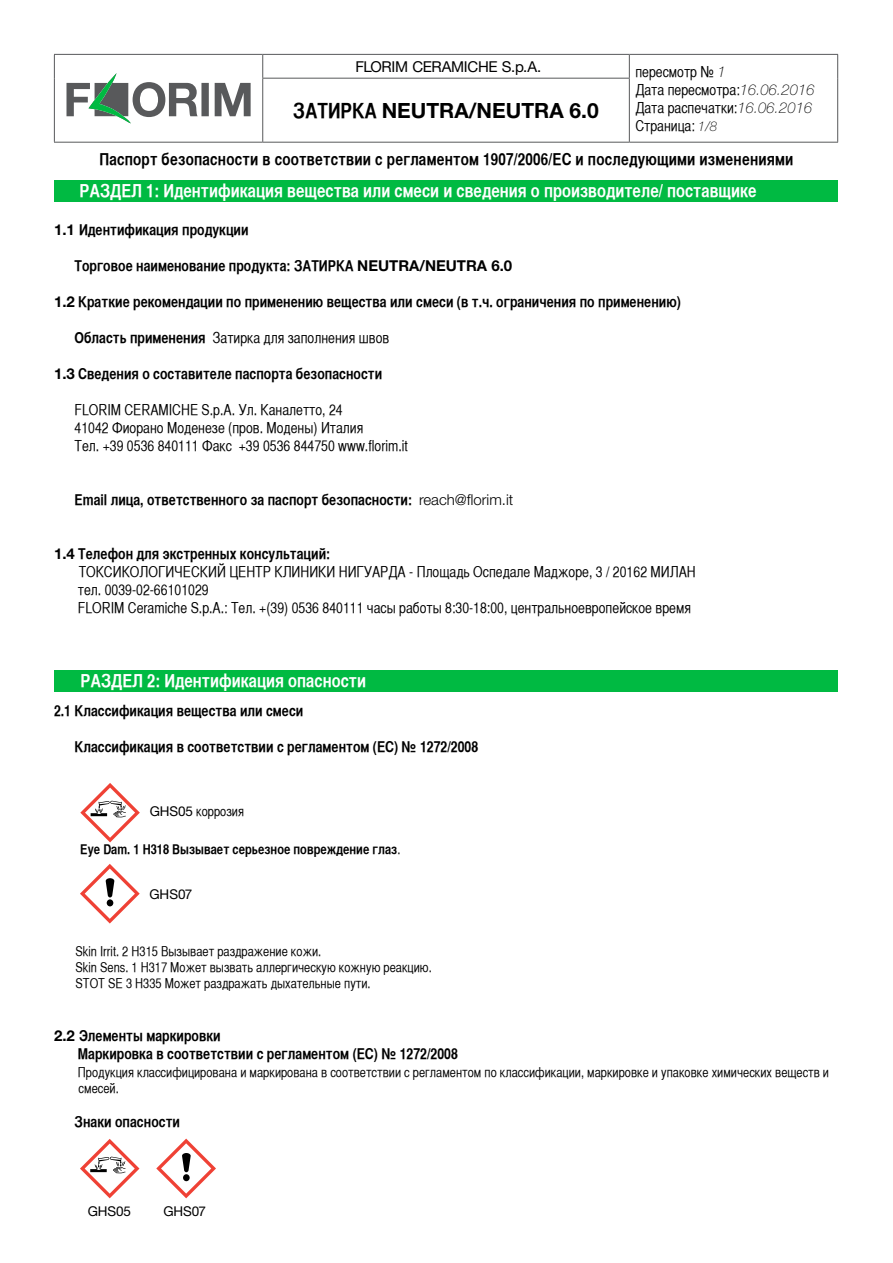
<style>
.page{position:relative;width:893px;height:1263px;background:#fff}
.page>*{position:absolute;margin:0;border:0;box-sizing:border-box;transform-origin:0 0}
.t1{font:700 21px "Helvetica Neue";color:#000}
.t2{font:18px "Helvetica CY Bold";color:#fff}
.t3{font:16.5px "Helvetica CY Bold";letter-spacing:.01em;color:#000}
.t4{font:15px/18px "Helvetica CY Bold";color:#000}
.t5{font:15px/18px "Helvetica CY Plain";color:#000}
.t6{font:15px "Helvetica Neue";letter-spacing:-.02em;color:#000}
.t7{font:13.5px/16.2px "Helvetica CY Plain";color:#000}
.t8{font:13.5px "Helvetica CY Bold";color:#000}
.t9{font:13.5px "Helvetica Neue";letter-spacing:-.005em;color:#000}
.s1{font-family:"Helvetica Neue";font-weight:100;font-style:italic}
.s2{font-family:"Helvetica Neue";font-weight:100;font-style:italic;font-size:13.5px}
.s3{font-family:"Helvetica CY Bold";font-weight:400}
.s4{font-family:"Helvetica Neue";font-weight:700}
.s5{font-family:"Helvetica CY Bold"}
.s6{font-family:"Helvetica Neue";font-weight:300}
.s7{font-family:"Helvetica Neue"}
.s8{font-family:"Helvetica CY Plain"}
</style>
<div class="page">
<div style="left:54px;top:670px;width:783px;height:22px;background:#00ba42"></div>
<div style="left:54px;top:181px;width:784px;height:21px;background:#00ba42"></div>
<svg style="left:80px;top:864px;width:60px;height:59px"></svg>
<svg style="left:80px;top:783px;width:60px;height:59px"></svg>
<svg style="left:156px;top:1138px;width:60px;height:60px"></svg>
<svg style="left:80px;top:1139px;width:59px;height:59px"></svg>
<hr style="left:54px;top:54px;width:209px;height:1px;background:#58595b">
<svg style="left:54px;top:55px;width:1px;height:23px"></svg>
<hr style="left:54px;top:78px;width:1px;height:64px;background:#58595b">
<hr style="left:54px;top:142px;width:209px;height:1px;background:#58595b">
<hr style="left:263px;top:54px;width:366px;height:1px;background:#58595b">
<svg style="left:262px;top:55px;width:1px;height:23px"></svg>
<hr style="left:629px;top:54px;width:209px;height:1px;background:#58595b">
<svg style="left:629px;top:55px;width:1px;height:23px"></svg>
<svg style="left:837px;top:55px;width:1px;height:23px"></svg>
<hr style="left:837px;top:78px;width:1px;height:64px;background:#58595b">
<hr style="left:629px;top:142px;width:209px;height:1px;background:#58595b">
<hr style="left:262px;top:78px;width:368px;height:1px;background:#58595b">
<hr style="left:262px;top:79px;width:1px;height:63px;background:#58595b">
<hr style="left:629px;top:79px;width:1px;height:63px;background:#58595b">
<hr style="left:263px;top:142px;width:366px;height:1px;background:#58595b">
<svg style="left:66px;top:73px;width:185px;height:51px"></svg>
<p class="t6" style="left:356px;top:58px;width:187px">FLORIM CERAMICHE S.p.A.</p>
<p class="t5" style="left:635px;top:63px;width:181px">пересмотр № <span class="s1">1<br></span>Дата пересмотра:<span class="s1">16.06.2016<br></span>Дата распечатки:<span class="s1">16.06.2016<br></span>Страница: <span class="s2">1/8</span></p>
<h1 class="t1" style="left:293px;top:98px;width:307px"><span class="s3">ЗАТИРКА</span> NEUTRA/NEUTRA 6.0</h1>
<p class="t3" style="left:99px;top:149px;width:695px">Паспорт безопасности в соответствии с регламентом 1907/2006/ЕС и последующими изменениями</p>
<p class="t2" style="left:80px;top:179px;width:679px">РАЗДЕЛ 1: Идентификация вещества или смеси и сведения о производителе/ поставщике</p>
<p class="t4" style="left:54px;top:220px;width:196px"><span class="s4">1.1</span> Идентификация продукции</p>
<p class="t4" style="left:75px;top:256px;width:439px">Торговое наименование продукта: ЗАТИРКА <span class="s4">NEUTRA/NEUTRA 6.0</span></p>
<p class="t4" style="left:54px;top:292px;width:628px"><span class="s4">1.2</span> Краткие рекомендации по применению вещества или смеси (в т.ч. ограничения по применению)</p>
<p class="t5" style="left:75px;top:329px;width:316px"><span class="s5">Область применения</span> Затирка для заполнения швов</p>
<p class="t4" style="left:54px;top:364px;width:330px"><span class="s4">1.3</span> Сведения о составителе паспорта безопасности</p>
<p class="t5" style="left:75px;top:401px;width:335px">FLORIM CERAMICHE S.p.A. Ул. Каналетто, 24<br>41042 Фиорано Моденезе (пров. Модены) Италия<br>Тел. +39 0536 840111 Факс +39 0536 844750 www.florim.it</p>
<p class="t4" style="left:75px;top:490px;width:440px">Email лица, ответственного за паспорт безопасности: <span class="s6">reach@florim.it</span></p>
<p class="t4" style="left:54px;top:544px;width:278px"><span class="s4">1.4</span> Телефон для экстренных консультаций:</p>
<p class="t5" style="left:78px;top:563px;width:619px">ТОКСИКОЛОГИЧЕСКИЙ ЦЕНТР КЛИНИКИ НИГУАРДА - Площадь Оспедале Маджоре, 3 / 20162 МИЛАН тел. 0039-02-66101029<br>FLORIM Ceramiche S.p.A.: Тел. +(39) 0536 840111 часы работы 8:30-18:00, центральноевропейское время</p>
<p class="t2" style="left:81px;top:670px;width:287px">РАЗДЕЛ 2: Идентификация опасности</p>
<p class="t4" style="left:54px;top:702px;width:251px">2.1 Классификация вещества или смеси</p>
<p class="t4" style="left:75px;top:738px;width:405px">Классификация в соответствии с регламентом (ЕС) № 1272/2008</p>
<p class="t7" style="left:150px;top:803px;width:96px"><span class="s7">GHS05</span> коррозия</p>
<p class="t8" style="left:80px;top:841px;width:322px">Eye Dam. 1 H318 Вызывает серьезное повреждение глаз<span class="s8">.</span></p>
<p class="t9" style="left:150px;top:886px;width:44px">GHS07</p>
<p class="t7" style="left:76px;top:943px;width:358px">Skin Irrit. 2 H315 Вызывает раздражение кожи.<br>Skin Sens. 1 H317 Может вызвать аллергическую кожную реакцию.<br>STOT SE 3 H335 Может раздражать дыхательные пути.</p>
<p class="t4" style="left:78px;top:1026px;width:381px;text-indent:-24px"><span class="s4">2.2</span> Элементы маркировки<br>Маркировка в соответствии с регламентом (ЕС) № 1272/2008</p>
<p class="t7" style="left:78px;top:1064px;width:753px">Продукция классифицирована и маркирована в соответствии с регламентом по классификации, маркировке и упаковке химических веществ и смесей.</p>
<p class="t4" style="left:75px;top:1112px;width:107px">Знаки опасности</p>
<p class="t9" style="left:88px;top:1203px;width:45px">GHS05</p>
<p class="t9" style="left:163px;top:1203px;width:44px">GHS07</p>
</div>
